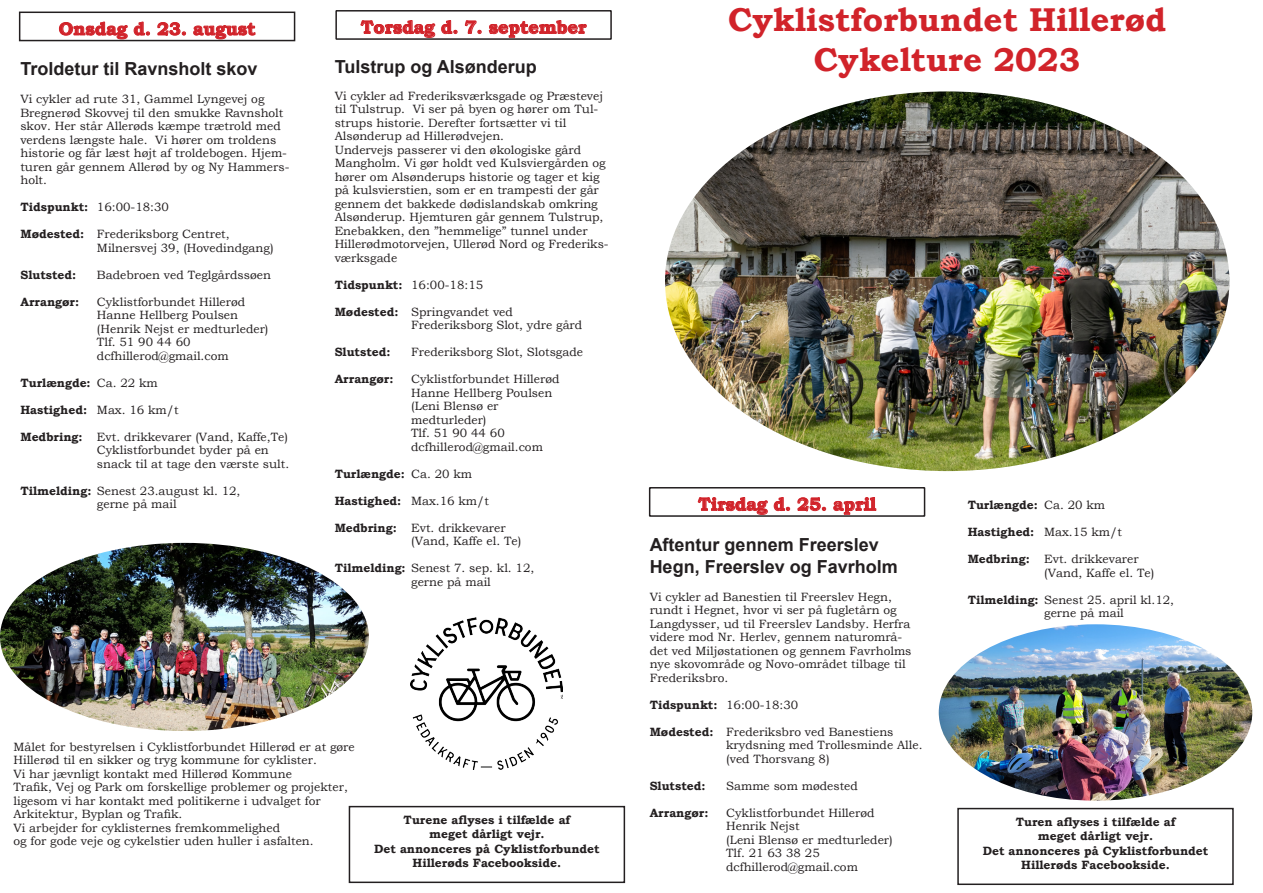
<style>
.page{position:relative;width:1263px;height:893px;background:#fff}
.page>*{position:absolute;margin:0;border:0;box-sizing:border-box;transform-origin:0 0}
.t1{font:700 33px "Bookman Old Style";color:#d1232a}
.t2{font:700 18px/21.6px "Arial";color:#231f20}
.t3{font:700 18px "Bookman Old Style";color:#d1232a}
.t4{font:12px/13.5px "Bookman Old Style";color:#231f20}
.t5{font:700 12px "Bookman Old Style";color:#231f20}
.s1{font-weight:700}
.s2{font-weight:400}
</style>
<div class="page">
<svg style="left:697px;top:497px;width:93px;height:17px"></svg>
<svg style="left:797px;top:497px;width:29px;height:15px"></svg>
<svg style="left:833px;top:497px;width:44px;height:17px"></svg>
<div style="left:649px;top:487px;width:276px;height:30px;border:2px solid #231f20"></div>
<svg style="left:360px;top:20px;width:75px;height:17px"></svg>
<svg style="left:441px;top:20px;width:17px;height:14px"></svg>
<svg style="left:465px;top:20px;width:17px;height:14px"></svg>
<svg style="left:488px;top:20px;width:99px;height:17px"></svg>
<div style="left:335px;top:10px;width:277px;height:30px;border:2px solid #231f20"></div>
<img style="left:411px;top:617px;width:152px;height:152px">
<div style="left:349px;top:806px;width:276px;height:77px;border:2px solid #231f20"></div>
<svg style="left:59px;top:21px;width:91px;height:17px"></svg>
<svg style="left:157px;top:22px;width:29px;height:14px"></svg>
<svg style="left:193px;top:22px;width:63px;height:16px"></svg>
<div style="left:19px;top:12px;width:276px;height:29px;border:2px solid #231f20"></div>
<div style="left:957px;top:808px;width:277px;height:77px;border:2px solid #231f20"></div>
<img style="left:939px;top:624px;width:313px;height:177px">
<img style="left:665px;top:91px;width:564px;height:380px">
<img style="left:0;top:543px;width:369px;height:188px">
<p class="t3" style="left:59px;top:16px;width:198px">Onsdag d. 23. august</p>
<p class="t2" style="left:20px;top:58px;width:239px">Troldetur til Ravnsholt skov</p>
<p class="t4" style="left:20px;top:93px;width:271px">Vi cykler ad rute 31, Gammel Lyngevej og Bregnerød Skovvej til den smukke Ravnsholt skov. Her står Allerøds kæmpe trætrold med verdens længste hale. Vi hører om troldens historie og får læst højt af troldebogen. Hjem&shy;turen går gennem Allerød by og Ny Hammers&shy;holt.</p>
<p class="t4" style="left:20px;top:201px;width:150px"><span class="s1">Tidspunkt:</span> 16:00-18:30</p>
<p class="t4" style="left:20px;top:228px;width:211px"><span class="s1">Mødested:</span> Frederiksborg Centret,</p>
<p class="t4" style="left:97px;top:241px;width:178px">Milnersvej 39, (Hovedindgang)</p>
<p class="t5" style="left:20px;top:266px;width:57px">Slutsted:</p>
<p class="t4" style="left:97px;top:268px;width:176px">Badebroen ved Teglgårdssøen</p>
<p class="t5" style="left:20px;top:293px;width:60px">Arrangør:</p>
<p class="t4" style="left:97px;top:295px;width:150px">Cyklistforbundet Hillerød</p>
<p class="t4" style="left:97px;top:309px;width:143px">Hanne Hellberg Poulsen</p>
<p class="t4" style="left:97px;top:322px;width:173px">(Henrik Nejst er medturleder)</p>
<p class="t4" style="left:97px;top:336px;width:95px">Tlf. 51 90 44 60</p>
<p class="t4" style="left:97px;top:349px;width:133px">dcfhillerod@gmail.com</p>
<p class="t5" style="left:20px;top:374px;width:139px">Turlængde: <span class="s2">Ca. 22 km</span></p>
<p class="t5" style="left:20px;top:401px;width:160px">Hastighed: <span class="s2">Max. 16 km/t</span></p>
<p class="t4" style="left:97px;top:430px;width:194px;text-indent:-77px"><span class="s1">Medbring:</span> Evt. drikkevarer (Vand, Kaffe,Te)<br>Cyklistforbundet byder på en snack til at tage den værste sult.</p>
<p class="t4" style="left:20px;top:484px;width:222px"><span class="s1">Tilmelding:</span> Senest 23.august kl. 12,</p>
<p class="t4" style="left:97px;top:498px;width:81px">gerne på mail</p>
<p class="t3" style="left:361px;top:14px;width:227px">Torsdag d. 7. september</p>
<p class="t2" style="left:335px;top:56px;width:203px">Tulstrup og Alsønderup</p>
<p class="t4" style="left:335px;top:89px;width:270px">Vi cykler ad Frederiksværksgade og Præstevej til Tulstrup. Vi ser på byen og hører om Tul&shy;strups historie. Derefter fortsætter vi til</p>
<p class="t4" style="left:335px;top:129px;width:171px">Alsønderup ad Hillerødvejen.</p>
<p class="t4" style="left:335px;top:143px;width:276px">Undervejs passerer vi den økologiske gård Mangholm. Vi gør holdt ved Kulsviergården og hører om Alsønderups historie og tager et kig på kulsvierstien, som er en trampesti der går gennem det bakkede dødislandskab omkring Alsønderup. Hjemturen går gennem Tulstrup, Enebakken, den ”hemmelige” tunnel under Hillerødmotorvejen, Ullerød Nord og Frederiks&shy;værksgade</p>
<p class="t4" style="left:335px;top:278px;width:150px"><span class="s1">Tidspunkt:</span> 16:00-18:15</p>
<p class="t4" style="left:335px;top:305px;width:180px"><span class="s1">Mødested:</span> Springvandet ved</p>
<p class="t4" style="left:411px;top:318px;width:173px">Frederiksborg Slot, ydre gård</p>
<p class="t5" style="left:335px;top:343px;width:57px">Slutsted:</p>
<p class="t4" style="left:411px;top:345px;width:173px">Frederiksborg Slot, Slotsgade</p>
<p class="t5" style="left:335px;top:370px;width:60px">Arrangør:</p>
<p class="t4" style="left:411px;top:372px;width:150px">Cyklistforbundet Hillerød</p>
<p class="t4" style="left:411px;top:386px;width:143px">Hanne Hellberg Poulsen</p>
<p class="t4" style="left:411px;top:399px;width:89px">(Leni Blensø er</p>
<p class="t4" style="left:411px;top:413px;width:77px">medturleder)</p>
<p class="t4" style="left:411px;top:426px;width:95px">Tlf. 51 90 44 60</p>
<p class="t4" style="left:411px;top:440px;width:133px">dcfhillerod@gmail.com</p>
<p class="t5" style="left:335px;top:465px;width:139px">Turlængde: <span class="s2">Ca. 20 km</span></p>
<p class="t5" style="left:335px;top:492px;width:156px">Hastighed: <span class="s2">Max.16 km/t</span></p>
<p class="t4" style="left:335px;top:521px;width:173px"><span class="s1">Medbring:</span> Evt. drikkevarer</p>
<p class="t4" style="left:411px;top:534px;width:112px">(Vand, Kaffe el. Te)</p>
<p class="t4" style="left:335px;top:561px;width:201px"><span class="s1">Tilmelding:</span> Senest 7. sep. kl. 12,</p>
<p class="t4" style="left:411px;top:575px;width:81px">gerne på mail</p>
<p class="t4" style="left:13px;top:740px;width:343px">Målet for bestyrelsen i Cyklistforbundet Hillerød er at gøre<br>Hillerød til en sikker og tryg kommune for cyklister.</p>
<p class="t4" style="left:13px;top:767px;width:280px">Vi har jævnligt kontakt med Hillerød Kommune</p>
<p class="t4" style="left:13px;top:781px;width:336px">Trafik, Vej og Park om forskellige problemer og projekter,</p>
<p class="t4" style="left:13px;top:794px;width:309px">ligesom vi har kontakt med politikerne i udvalget for</p>
<p class="t4" style="left:13px;top:808px;width:170px">Arkitektur, Byplan og Trafik.</p>
<p class="t4" style="left:13px;top:821px;width:268px">Vi arbejder for cyklisternes fremkommelighed</p>
<p class="t4" style="left:13px;top:835px;width:302px">og for gode veje og cykelstier uden huller i asfalten.</p>
<p class="t5" style="left:404px;top:811px;width:168px">Turene aflyses i tilfælde af</p>
<p class="t5" style="left:429px;top:825px;width:117px">meget dårligt vejr.</p>
<p class="t5" style="left:374px;top:840px;width:227px">Det annonceres på Cyklistforbundet</p>
<p class="t5" style="left:413px;top:854px;width:150px">Hillerøds Facebookside.</p>
<p class="t1" style="left:728px;top:-4px;width:440px">Cyklistforbundet Hillerød</p>
<p class="t1" style="left:814px;top:36px;width:268px">Cykelture 2023</p>
<p class="t3" style="left:698px;top:491px;width:179px">Tirsdag d. 25. april</p>
<p class="t2" style="left:650px;top:534px;width:250px">Aftentur gennem Freerslev<br>Hegn, Freerslev og Favrholm</p>
<p class="t4" style="left:650px;top:590px;width:263px">Vi cykler ad Banestien til Freerslev Hegn, rundt i Hegnet, hvor vi ser på fugletårn og Langdysser, ud til Freerslev Landsby. Herfra videre mod Nr. Herlev, gennem naturområ&shy;det ved Miljøstationen og gennem Favrholms nye skovområde og Novo-området tilbage til Frederiksbro.</p>
<p class="t4" style="left:650px;top:698px;width:150px"><span class="s1">Tidspunkt:</span> 16:00-18:30</p>
<p class="t4" style="left:726px;top:725px;width:198px;text-indent:-77px"><span class="s1">Mødested:</span> Frederiksbro ved Banestiens krydsning med Trollesminde Alle.</p>
<p class="t4" style="left:726px;top:752px;width:105px">(ved Thorsvang 8)</p>
<p class="t5" style="left:650px;top:777px;width:57px">Slutsted:</p>
<p class="t4" style="left:726px;top:779px;width:133px">Samme som mødested</p>
<p class="t5" style="left:650px;top:804px;width:60px">Arrangør:</p>
<p class="t4" style="left:726px;top:806px;width:150px">Cyklistforbundet Hillerød</p>
<p class="t4" style="left:726px;top:819px;width:75px">Henrik Nejst</p>
<p class="t4" style="left:726px;top:833px;width:168px">(Leni Blensø er medturleder)</p>
<p class="t4" style="left:726px;top:846px;width:95px">Tlf. 21 63 38 25</p>
<p class="t4" style="left:726px;top:860px;width:133px">dcfhillerod@gmail.com</p>
<p class="t5" style="left:968px;top:496px;width:139px">Turlængde: <span class="s2">Ca. 20 km</span></p>
<p class="t5" style="left:968px;top:523px;width:156px">Hastighed: <span class="s2">Max.15 km/t</span></p>
<p class="t4" style="left:968px;top:552px;width:173px"><span class="s1">Medbring:</span> Evt. drikkevarer</p>
<p class="t4" style="left:1044px;top:566px;width:112px">(Vand, Kaffe el. Te)</p>
<p class="t4" style="left:968px;top:593px;width:208px"><span class="s1">Tilmelding:</span> Senest 25. april kl.12,</p>
<p class="t4" style="left:1044px;top:606px;width:81px">gerne på mail</p>
<p class="t5" style="left:1016px;top:813px;width:161px">Turen aflyses i tilfælde af</p>
<p class="t5" style="left:1038px;top:827px;width:117px">meget dårligt vejr.</p>
<p class="t5" style="left:983px;top:842px;width:227px">Det annonceres på Cyklistforbundet</p>
<p class="t5" style="left:1021px;top:856px;width:150px">Hillerøds Facebookside.</p>
</div>
